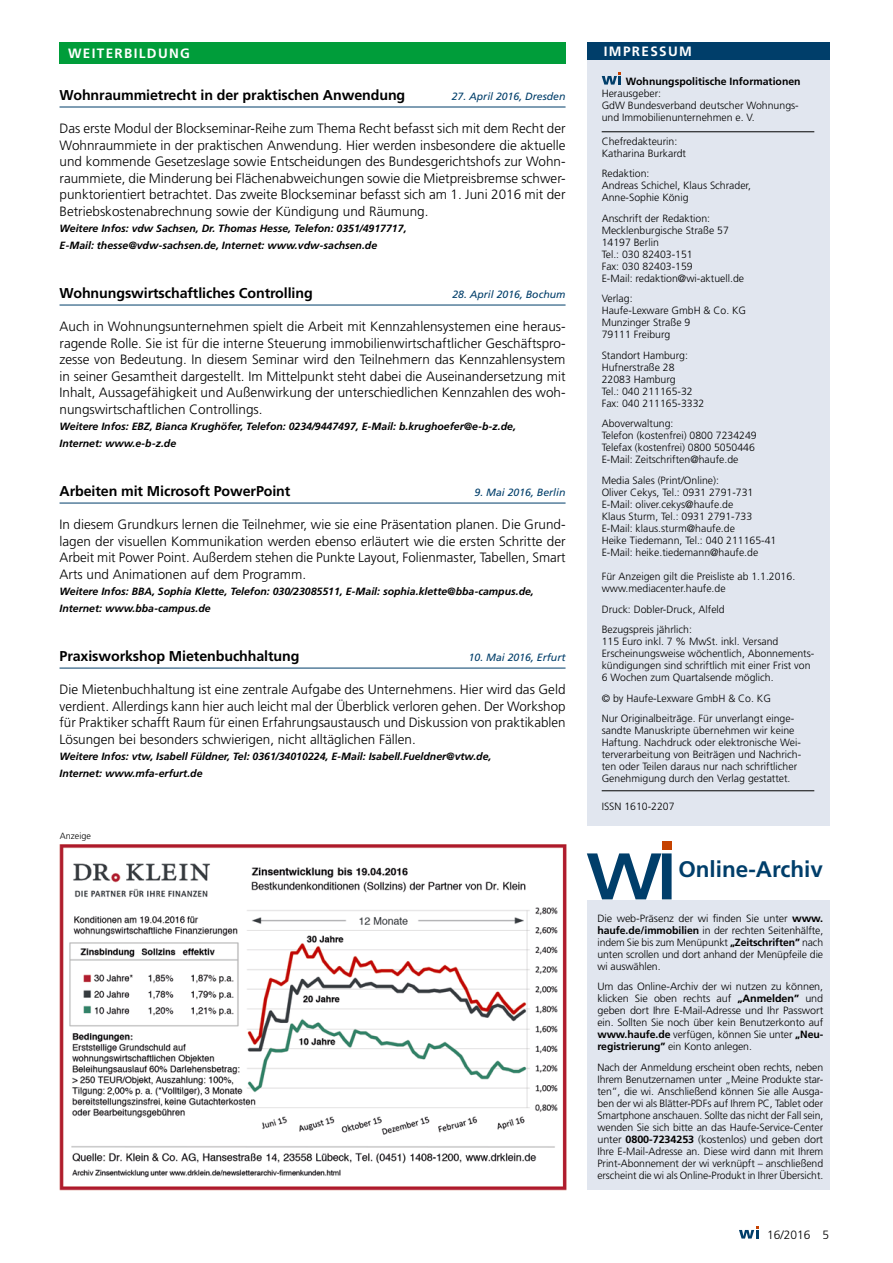
<style>
.page{position:relative;width:893px;height:1263px;background:#fff}
.page>*{position:absolute;margin:0;border:0;box-sizing:border-box;transform-origin:0 0}
.t1{font:700 22.5px "Frutiger";color:#003e6a}
.t2{font:700 14.25px "Frutiger";letter-spacing:-.005em;color:#000}
.t3{font:300 13.5px/16.5px "Frutiger";color:#000;text-align:justify}
.t4{font:700 13.5px "Frutiger";letter-spacing:.1em;color:#fff}
.t5{font:300 12px "Frutiger";color:#000}
.t6{font:300 10.5px/12px "Frutiger";color:#000}
.t7{font:italic 700 10.5px/16.5px "Frutiger";color:#000}
.t8{font:italic 10.5px "Frutiger";color:#003e6a}
.t9{font:700 10.5px "Frutiger";color:#000}
.t10{font:300 9px "Frutiger";color:#000}
.s1{font-weight:700}
</style>
<div class="page">
<div style="left:60px;top:43px;width:506px;height:21px;background:#009d3a"></div>
<div style="left:587px;top:43px;width:242px;height:783px;background:#e1e6ef"></div>
<hr style="left:602px;top:131px;width:212px;height:1px;background:#000">
<hr style="left:602px;top:790px;width:212px;height:1px;background:#000">
<div style="left:587px;top:43px;width:242px;height:17px;background:#003e6a"></div>
<svg style="left:602px;top:72px;width:19px;height:13px"></svg>
<img style="left:59px;top:844px;width:508px;height:347px">
<hr style="left:60px;top:107px;width:506px;height:1px;background:#003e6a">
<hr style="left:60px;top:305px;width:506px;height:1px;background:#003e6a">
<hr style="left:60px;top:503px;width:506px;height:1px;background:#003e6a">
<hr style="left:60px;top:668px;width:506px;height:1px;background:#003e6a">
<div style="left:587px;top:900px;width:242px;height:289px;background:#e1e6ef"></div>
<svg style="left:587px;top:853px;width:85px;height:46px"></svg>
<div style="left:662px;top:840px;width:10px;height:9px;background:#c54200"></div>
<svg style="left:739px;top:1226px;width:20px;height:12px"></svg>
<p class="t4" style="left:68px;top:46px;width:123px">WEITERBILDUNG</p>
<h2 class="t2" style="left:60px;top:87px;width:347px">Wohnraummietrecht in der praktischen Anwendung</h2>
<p class="t8" style="left:452px;top:91px;width:115px">27. April 2016, Dresden</p>
<p class="t3" style="left:60px;top:121px;width:508px">Das erste Modul der Blockseminar-Reihe zum Thema Recht befasst sich mit dem Recht der Wohnraummiete in der praktischen Anwendung. Hier werden insbesondere die aktuelle und kommende Gesetzeslage sowie Entscheidungen des Bundesgerichtshofs zur Wohn&shy;raummiete, die Minderung bei Flächenabweichungen sowie die Mietpreisbremse schwer&shy;punktorientiert betrachtet. Das zweite Blockseminar befasst sich am 1. Juni 2016 mit der Betriebskostenabrechnung sowie der Kündigung und Räumung.</p>
<p class="t7" style="left:60px;top:220px;width:349px">Weitere Infos: vdw Sachsen, Dr. Thomas Hesse, Telefon: 0351/4917717,<br>E-Mail: thesse@vdw-sachsen.de, Internet: www.vdw-sachsen.de</p>
<h2 class="t2" style="left:60px;top:285px;width:255px">Wohnungswirtschaftliches Controlling</h2>
<p class="t8" style="left:452px;top:289px;width:115px">28. April 2016, Bochum</p>
<p class="t3" style="left:60px;top:319px;width:508px">Auch in Wohnungsunternehmen spielt die Arbeit mit Kennzahlensystemen eine heraus&shy;ragende Rolle. Sie ist für die interne Steuerung immobilienwirtschaftlicher Geschäftspro&shy;zesse von Bedeutung. In diesem Seminar wird den Teilnehmern das Kennzahlensystem in seiner Gesamtheit dargestellt. Im Mittelpunkt steht dabei die Auseinandersetzung mit Inhalt, Aussagefähigkeit und Außenwirkung der unterschiedlichen Kennzahlen des woh&shy;nungswirtschaftlichen Controllings.</p>
<p class="t7" style="left:60px;top:418px;width:458px">Weitere Infos: EBZ, Bianca Krughöfer, Telefon: 0234/9447497, E-Mail: b.krughoefer@e-b-z.de,<br>Internet: www.e-b-z.de</p>
<h2 class="t2" style="left:60px;top:483px;width:232px">Arbeiten mit Microsoft PowerPoint</h2>
<p class="t8" style="left:474px;top:487px;width:93px">9. Mai 2016, Berlin</p>
<p class="t3" style="left:60px;top:517px;width:508px">In diesem Grundkurs lernen die Teilnehmer, wie sie eine Präsentation planen. Die Grund&shy;lagen der visuellen Kommunikation werden ebenso erläutert wie die ersten Schritte der Arbeit mit Power Point. Außerdem stehen die Punkte Layout, Folienmaster, Tabellen, Smart Arts und Animationen auf dem Programm.</p>
<p class="t7" style="left:60px;top:583px;width:476px">Weitere Infos: BBA, Sophia Klette, Telefon: 030/23085511, E-Mail: sophia.klette@bba-campus.de,<br>Internet: www.bba-campus.de</p>
<h2 class="t2" style="left:60px;top:648px;width:241px">Praxisworkshop Mietenbuchhaltung</h2>
<p class="t8" style="left:469px;top:652px;width:98px">10. Mai 2016, Erfurt</p>
<p class="t3" style="left:60px;top:682px;width:508px">Die Mietenbuchhaltung ist eine zentrale Aufgabe des Unternehmens. Hier wird das Geld verdient. Allerdings kann hier auch leicht mal der Überblick verloren gehen. Der Workshop für Praktiker schafft Raum für einen Erfahrungsaustausch und Diskussion von praktikablen Lösungen bei besonders schwierigen, nicht alltäglichen Fällen.</p>
<p class="t7" style="left:60px;top:748px;width:433px">Weitere Infos: vtw, Isabell Füldner, Tel: 0361/34010224, E-Mail: Isabell.Fueldner@vtw.de,<br>Internet: www.mfa-erfurt.de</p>
<p class="t10" style="left:60px;top:831px;width:33px">Anzeige</p>
<p class="t4" style="left:604px;top:43px;width:90px">IMPRESSUM</p>
<p class="t9" style="left:626px;top:75px;width:176px">Wohnungspolitische Informationen</p>
<p class="t6" style="left:602px;top:87px;width:199px">Herausgeber:<br>GdW Bundesverband deutscher Wohnungs&shy;und Immobilienunternehmen e. V.</p>
<p class="t6" style="left:602px;top:135px;width:86px">Chefredakteurin:<br>Katharina Burkardt</p>
<p class="t6" style="left:602px;top:168px;width:151px">Redaktion:<br>Andreas Schichel, Klaus Schrader,<br>Anne-Sophie König</p>
<p class="t6" style="left:602px;top:212px;width:144px">Anschrift der Redaktion:<br>Mecklenburgische Straße 57<br>14197 Berlin<br>Tel.: 030 82403-151<br>Fax: 030 82403-159<br>E-Mail: redaktion@wi-aktuell.de</p>
<p class="t6" style="left:602px;top:293px;width:146px">Verlag:<br>Haufe-Lexware GmbH &amp; Co. KG<br>Munzinger Straße 9<br>79111 Freiburg</p>
<p class="t6" style="left:602px;top:349px;width:104px">Standort Hamburg:<br>Hufnerstraße 28<br>22083 Hamburg<br>Tel.: 040 211165-32<br>Fax: 040 211165-3332</p>
<p class="t6" style="left:602px;top:418px;width:157px">Aboverwaltung:<br>Telefon (kostenfrei) 0800 7234249<br>Telefax (kostenfrei) 0800 5050446<br>E-Mail: Zeitschriften@haufe.de</p>
<p class="t6" style="left:602px;top:474px;width:176px">Media Sales (Print/Online):<br>Oliver Cekys, Tel.: 0931 2791-731<br>E-Mail: oliver.cekys@haufe.de<br>Klaus Sturm, Tel.: 0931 2791-733<br>E-Mail: klaus.sturm@haufe.de<br>Heike Tiedemann, Tel.: 040 211165-41<br>E-Mail: heike.tiedemann@haufe.de</p>
<p class="t6" style="left:602px;top:570px;width:195px">Für Anzeigen gilt die Preisliste ab 1.1.2016. www.mediacenter.haufe.de</p>
<p class="t6" style="left:602px;top:599px;width:125px;line-height:20.5px">Druck: Dobler-Druck, Alfeld<br>Bezugspreis jährlich:</p>
<p class="t6" style="left:602px;top:635px;width:214px">115 Euro inkl. 7 % MwSt. inkl. Versand Erscheinungsweise wöchentlich, Abonnements&shy;kündigungen sind schriftlich mit einer Frist von 6 Wochen zum Quartalsende möglich.</p>
<p class="t6" style="left:602px;top:688px;width:193px;line-height:20.5px">© by Haufe-Lexware GmbH &amp; Co. KG<br>Nur Originalbeiträge. Für unverlangt einge-</p>
<p class="t6" style="left:602px;top:724px;width:201px">sandte Manuskripte übernehmen wir keine Haftung. Nachdruck oder elektronische Wei&shy;terverarbeitung von Beiträgen und Nachrich&shy;ten oder Teilen daraus nur nach schriftlicher Genehmigung durch den Verlag gestattet.</p>
<p class="t6" style="left:602px;top:800px;width:74px">ISSN 1610-2207</p>
<h1 class="t1" style="left:678px;top:855px;width:146px">Online-Archiv</h1>
<p class="t6" style="left:597px;top:912px;width:227px;text-align:justify">Die web-Präsenz der wi finden Sie unter <span class="s1">www. haufe.de/immobilien</span> in der rechten Seitenhälfte, indem Sie bis zum Menüpunkt <span class="s1">„Zeitschriften”</span> nach unten scrollen und dort anhand der Menüpfeile die wi auswählen.</p>
<p class="t6" style="left:597px;top:981px;width:227px;text-align:justify">Um das Online-Archiv der wi nutzen zu können, klicken Sie oben rechts auf <span class="s1">„Anmelden”</span> und geben dort Ihre E-Mail-Adresse und Ihr Passwort ein. Sollten Sie noch über kein Benutzerkonto auf <span class="s1">www.haufe.de</span> verfügen, können Sie unter <span class="s1">„Neu&shy;registrierung”</span> ein Konto anlegen.</p>
<p class="t6" style="left:597px;top:1061px;width:227px;text-align:justify">Nach der Anmeldung erscheint oben rechts, neben Ihrem Benutzernamen unter „Meine Produkte star&shy;ten”, die wi. Anschließend können Sie alle Ausga&shy;ben der wi als Blätter-PDFs auf Ihrem PC, Tablet oder Smartphone anschauen. Sollte das nicht der Fall sein, wenden Sie sich bitte an das Haufe-Service-Center unter <span class="s1">0800-7234253</span> (kostenlos) und geben dort Ihre E-Mail-Adresse an. Diese wird dann mit Ihrem Print-Abonnement der wi verknüpft – anschließend erscheint die wi als Online-Produkt in Ihrer Übersicht.</p>
<p class="t5" style="left:767px;top:1227px;width:64px">16/2016 5</p>
</div>
